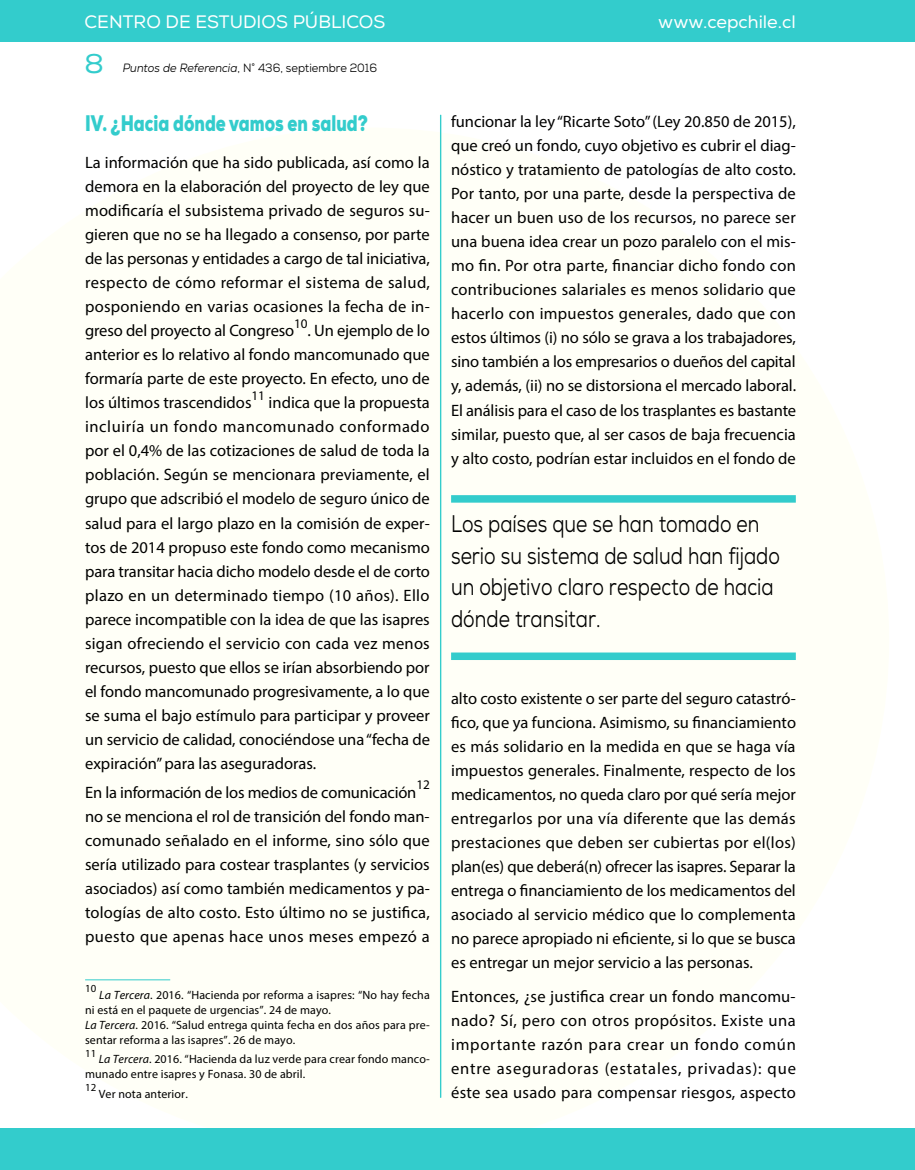
<style>
.page{position:relative;width:915px;height:1170px;background:#fff}
.page>*{position:absolute;margin:0;border:0;box-sizing:border-box;transform-origin:0 0}
.t1{font:27px "Nexa";color:#3cc}
.t2{font:24px/31.5px "Nexa";color:#000;scale:.8 1}
.t3{font:900 22.5px "Nexa";color:#3cc;scale:.75 1}
.t4{font:18px "Nexa";color:#fff}
.t5{font:16.5px/24px "Myriad Pro";color:#000;text-align:justify}
.t6{font:13.2px "Myriad Pro";color:#000}
.t7{font:12px/15px "Myriad Pro";letter-spacing:.01em;color:#000}
.t8{font:12px "Nexa";color:#000;scale:.93 1}
.t9{font:10.8px "Myriad Pro";color:#000}
.s1{font-style:italic}
</style>
<div class="page">
<div style="left:0;top:0;width:914px;height:41px;background:#3cc"></div>
<div style="left:0;top:1128px;width:914px;height:41px;background:#3cc"></div>
<hr style="left:440px;top:115px;width:1px;height:982px;background:#3cc">
<div style="left:451px;top:495px;width:344px;height:7px;background:#3cc"></div>
<div style="left:451px;top:652px;width:344px;height:8px;background:#3cc"></div>
<hr style="left:85px;top:979px;width:85px;height:1px;background:#3cc">
<p class="t4" style="left:84px;top:11px;width:302px">CENTRO DE ESTUDIOS PÚBLICOS</p>
<p class="t8" style="left:123px;top:60px;width:275px"><span class="s1">Puntos de Referencia</span>, N° 436, septiembre 2016</p>
<h1 class="t1" style="left:84px;top:47px;width:21px">8</h1>
<h3 class="t3" style="left:85px;top:108px;width:378px">IV. ¿Hacia dónde vamos en salud?</h3>
<p class="t5" style="left:85px;top:150px;width:346px">La información que ha sido publicada, así como la demora en la elaboración del proyecto de ley que modificaría el subsistema privado de seguros su&shy;gieren que no se ha llegado a consenso, por parte de las personas y entidades a cargo de tal iniciativa, respecto de cómo reformar el sistema de salud, posponiendo en varias ocasiones la fecha de in&shy;greso del proyecto al Congreso</p>
<p class="t6" style="left:294px;top:315px;width:15px">10</p>
<p class="t5" style="left:85px;top:318px;width:346px;text-indent:222px">. Un ejemplo de lo anterior es lo relativo al fondo mancomunado que formaría parte de este proyecto. En efecto, uno de los últimos trascendidos</p>
<p class="t6" style="left:251px;top:387px;width:15px">11</p>
<p class="t5" style="left:85px;top:390px;width:346px;text-indent:183px">indica que la propuesta incluiría un fondo mancomunado conformado por el 0,4% de las cotizaciones de salud de toda la población. Según se mencionara previamente, el grupo que adscribió el modelo de seguro único de salud para el largo plazo en la comisión de exper&shy;tos de 2014 propuso este fondo como mecanismo para transitar hacia dicho modelo desde el de corto plazo en un determinado tiempo (10 años). Ello parece incompatible con la idea de que las isapres sigan ofreciendo el servicio con cada vez menos recursos, puesto que ellos se irían absorbiendo por el fondo mancomunado progresivamente, a lo que se suma el bajo estímulo para participar y proveer un servicio de calidad, conociéndose una “fecha de expiración” para las aseguradoras.</p>
<p class="t5" style="left:85px;top:780px;width:333px">En la información de los medios de comunicación</p>
<p class="t6" style="left:416px;top:776px;width:15px">12</p>
<p class="t5" style="left:85px;top:803px;width:346px">no se menciona el rol de transición del fondo man&shy;comunado señalado en el informe, sino sólo que sería utilizado para costear trasplantes (y servicios asociados) así como también medicamentos y pa&shy;tologías de alto costo. Esto último no se justifica, puesto que apenas hace unos meses empezó a</p>
<p class="t9" style="left:85px;top:982px;width:13px">10</p>
<p class="t7" style="left:85px;top:987px;width:346px;text-indent:14px"><span class="s1">La Tercera</span>. 2016. “Hacienda por reforma a isapres: “No hay fecha ni está en el paquete de urgencias”. 24 de mayo.<br><span class="s1">La Tercera</span>. 2016. “Salud entrega quinta fecha en dos años para pre&shy;sentar reforma a las isapres”. 26 de mayo.</p>
<p class="t9" style="left:85px;top:1046px;width:13px">11</p>
<p class="t7" style="left:85px;top:1051px;width:346px;text-indent:14px"><span class="s1">La Tercera</span>. 2016. “Hacienda da luz verde para crear fondo manco&shy;munado entre isapres y Fonasa. 30 de abril.</p>
<p class="t9" style="left:85px;top:1080px;width:13px">12</p>
<p class="t7" style="left:99px;top:1085px;width:90px">Ver nota anterior.</p>
<p class="t4" style="left:658px;top:11px;width:139px">www.cepchile.cl</p>
<p class="t5" style="left:451px;top:109px;width:346px">funcionar la ley “Ricarte Soto” (Ley 20.850 de 2015), que creó un fondo, cuyo objetivo es cubrir el diag&shy;nóstico y tratamiento de patologías de alto costo.<br>Por tanto, por una parte, desde la perspectiva de hacer un buen uso de los recursos, no parece ser una buena idea crear un pozo paralelo con el mis&shy;mo fin. Por otra parte, financiar dicho fondo con contribuciones salariales es menos solidario que hacerlo con impuestos generales, dado que con estos últimos (i) no sólo se grava a los trabajadores, sino también a los empresarios o dueños del capital y, además, (ii) no se distorsiona el mercado laboral.<br>El análisis para el caso de los trasplantes es bastante similar, puesto que, al ser casos de baja frecuencia y alto costo, podrían estar incluidos en el fondo de</p>
<h2 class="t2" style="left:451px;top:508px;width:412px">Los países que se han tomado en serio su sistema de salud han fijado un objetivo claro respecto de hacia dónde transitar.</h2>
<p class="t5" style="left:451px;top:685px;width:346px">alto costo existente o ser parte del seguro catastró&shy;fico, que ya funciona. Asimismo, su financiamiento es más solidario en la medida en que se haga vía impuestos generales. Finalmente, respecto de los medicamentos, no queda claro por qué sería mejor entregarlos por una vía diferente que las demás prestaciones que deben ser cubiertas por el(los) plan(es) que deberá(n) ofrecer las isapres. Separar la entrega o financiamiento de los medicamentos del asociado al servicio médico que lo complementa no parece apropiado ni eficiente, si lo que se busca es entregar un mejor servicio a las personas.</p>
<p class="t5" style="left:451px;top:984px;width:346px">Entonces, ¿se justifica crear un fondo mancomu&shy;nado? Sí, pero con otros propósitos. Existe una importante razón para crear un fondo común entre aseguradoras (estatales, privadas): que éste sea usado para compensar riesgos, aspecto</p>
</div>
